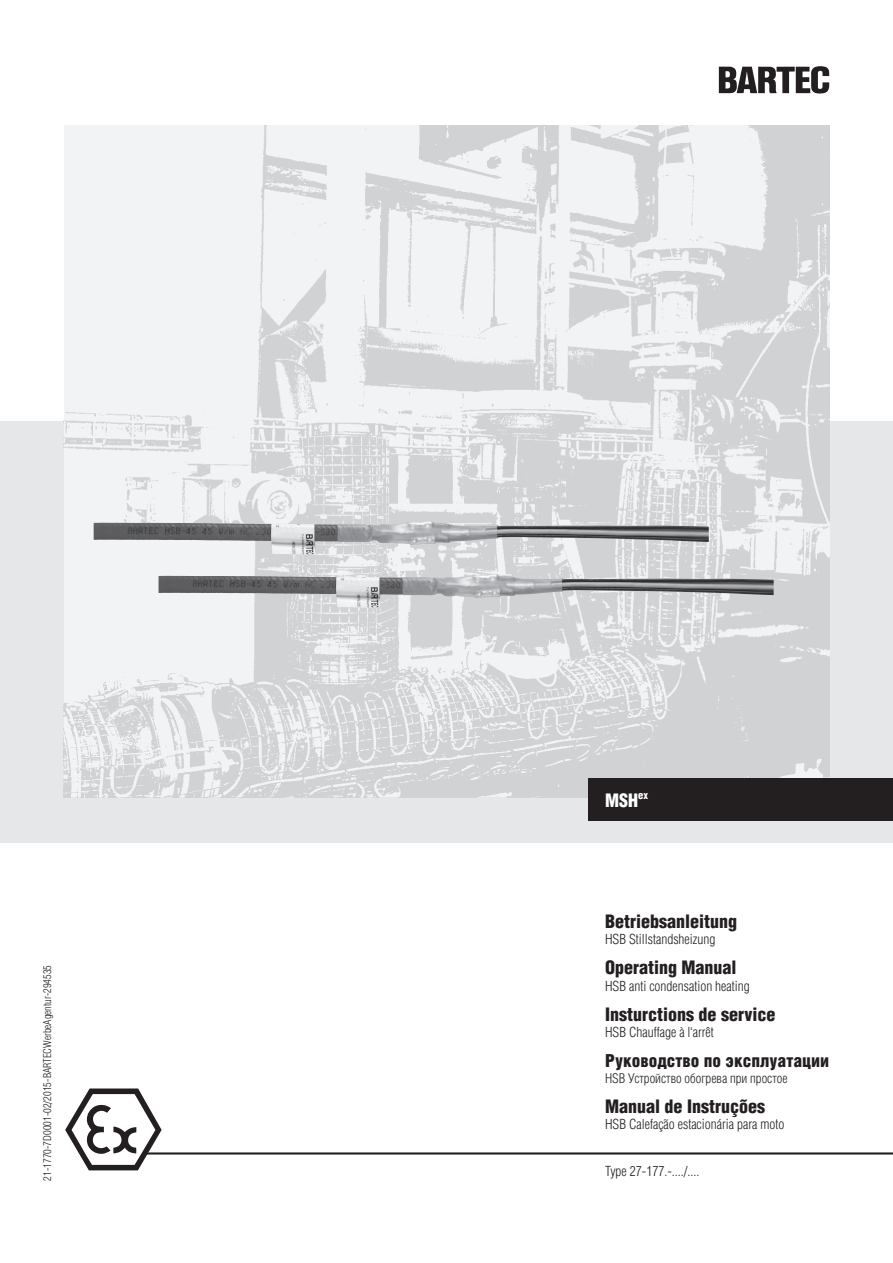
<style>
.page{position:relative;width:893px;height:1263px;background:#fff}
.page>*{position:absolute;margin:0;border:0;box-sizing:border-box;transform-origin:0 0}
.t1{font:900 condensed 18px "Helvetica";color:#231f20}
.t2{font:900 18px "Helios Cond";color:#231f20}
.t3{font:900 condensed 18px "Helvetica";color:#fff}
.t4{font:300 condensed 13.5px "Helvetica";color:#231f20}
.t5{font:300 13.5px "Helios Cond";color:#231f20}
.t6{font:300 condensed 10.5px "Helvetica";color:#231f20}
</style>
<div class="page">
<svg style="left:65px;top:1088px;width:97px;height:82px"></svg>
<div style="left:0;top:421px;width:893px;height:421px;background:#e6e7e9"></div>
<hr style="left:144px;top:1152px;width:749px;height:2px;background:#231f20">
<img style="left:64px;top:125px;width:765px;height:672px">
<div style="left:588px;top:778px;width:305px;height:43px;background:#231f20"></div>
<img style="left:159px;top:574px;width:334px;height:19px">
<img style="left:94px;top:521px;width:336px;height:19px">
<svg style="left:719px;top:66px;width:110px;height:28px"></svg>
<p class="t6" style="left:41px;top:1180px;width:217px;rotate:-90deg">21-1770-7D0001-02/2015-BARTECWerbeAgentur-294535</p>
<h1 class="t3" style="left:605px;top:789px;width:44px">MSH<sup>ex</sup></h1>
<h1 class="t1" style="left:605px;top:910px;width:133px">Betriebsanleitung</h1>
<p class="t4" style="left:605px;top:931px;width:112px">HSB Stillstandsheizung</p>
<h1 class="t1" style="left:605px;top:956px;width:133px">Operating Manual</h1>
<p class="t4" style="left:605px;top:978px;width:146px">HSB anti condensation heating</p>
<h1 class="t1" style="left:605px;top:1003px;width:172px">Insturctions de service</h1>
<p class="t4" style="left:605px;top:1024px;width:110px">HSB Chauffage à l‘arrêt</p>
<h1 class="t2" style="left:605px;top:1050px;width:226px">Руководство по эксплуатации</h1>
<p class="t5" style="left:605px;top:1071px;width:184px">HSB Устройство обогрева при простое</p>
<h1 class="t1" style="left:605px;top:1095px;width:161px">Manual de Instruções</h1>
<p class="t4" style="left:605px;top:1117px;width:181px">HSB Calefação estacionária para moto</p>
<p class="t4" style="left:605px;top:1163px;width:96px">Type 27-177.-..../....</p>
</div>
